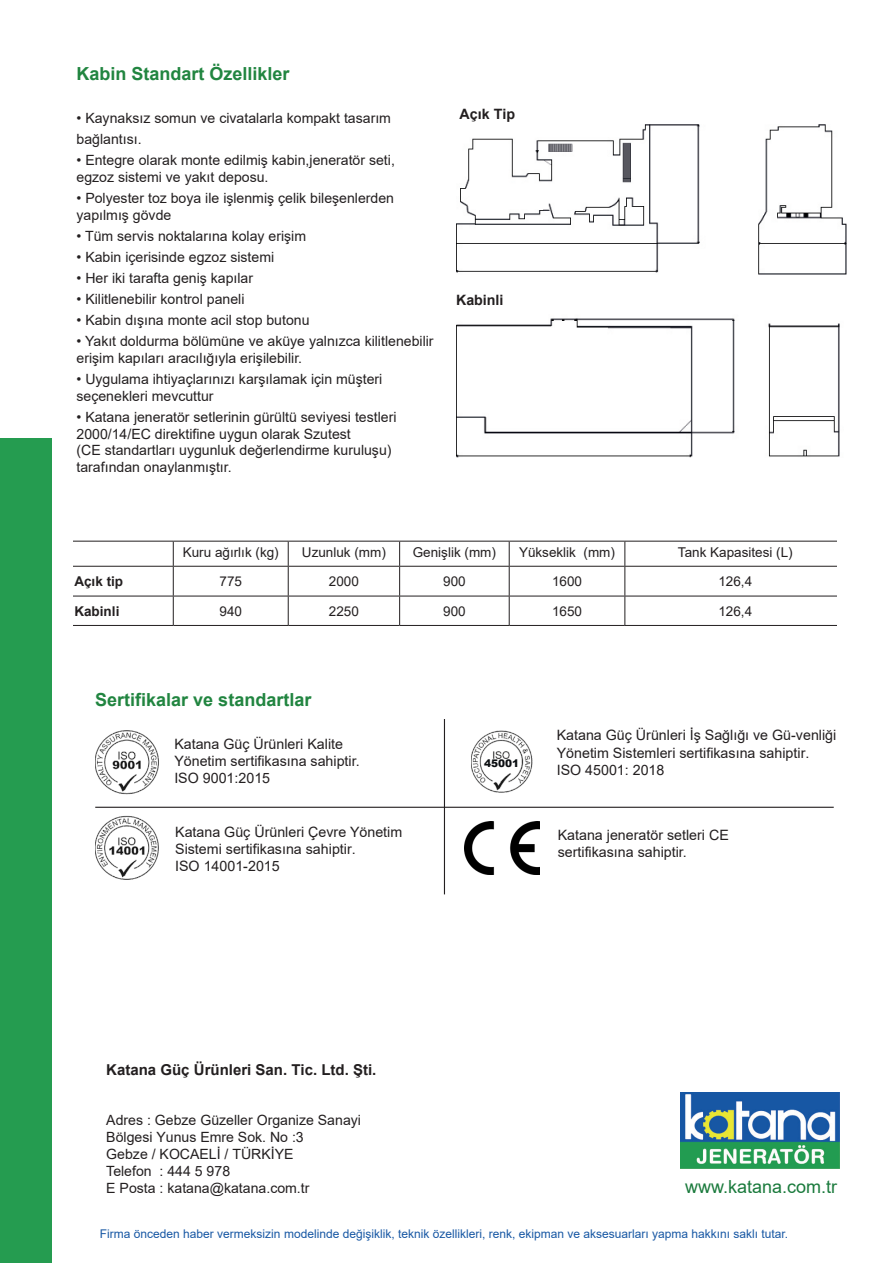
<style>
.page{position:relative;width:893px;height:1263px;background:#fff}
.page>*{position:absolute;margin:0;border:0;box-sizing:border-box;transform-origin:0 0}
.t1{font:700 18px "Arial";color:#218540}
.t2{font:18px "Arial";color:#1a7a3c}
.t3{font:700 15px "Arial";color:#231f20}
.t4{font:14.25px/17.1px "Arial";color:#231f20}
.t5{font:700 14.25px "Arial";color:#231f20}
.t6{font:14.1px/17px "Arial";color:#231f20}
.t7{font:13.5px "Arial";color:#231f20}
.t8{font:700 13.5px "Arial";color:#231f20}
.t9{font:12px "Arial";color:#1858a4}
.t10{font:900 10.5px "Arial";color:#0b0e11}
</style>
<div class="page">
<div style="left:0;top:438px;width:51px;height:825px;background:#259c50"></div>
<hr style="left:625px;top:625px;width:221px;height:1px;background:#231f20">
<hr style="left:625px;top:541px;width:221px;height:1px;background:#231f20">
<hr style="left:68px;top:566px;width:105px;height:1px;background:#231f20">
<hr style="left:173px;top:566px;width:115px;height:1px;background:#231f20">
<hr style="left:288px;top:566px;width:112px;height:1px;background:#231f20">
<hr style="left:400px;top:566px;width:109px;height:1px;background:#231f20">
<hr style="left:509px;top:566px;width:116px;height:1px;background:#231f20">
<hr style="left:625px;top:566px;width:221px;height:1px;background:#231f20">
<hr style="left:68px;top:596px;width:105px;height:1px;background:#231f20">
<hr style="left:173px;top:596px;width:115px;height:1px;background:#231f20">
<hr style="left:288px;top:596px;width:112px;height:1px;background:#231f20">
<hr style="left:400px;top:596px;width:109px;height:1px;background:#231f20">
<hr style="left:509px;top:596px;width:116px;height:1px;background:#231f20">
<hr style="left:625px;top:596px;width:221px;height:1px;background:#231f20">
<hr style="left:68px;top:541px;width:105px;height:1px;background:#231f20">
<hr style="left:68px;top:625px;width:105px;height:1px;background:#231f20">
<hr style="left:288px;top:541px;width:112px;height:1px;background:#231f20">
<hr style="left:288px;top:625px;width:112px;height:1px;background:#231f20">
<hr style="left:173px;top:541px;width:115px;height:1px;background:#231f20">
<svg style="left:173px;top:541px;width:1px;height:84px"></svg>
<svg style="left:288px;top:541px;width:1px;height:84px"></svg>
<hr style="left:173px;top:625px;width:115px;height:1px;background:#231f20">
<hr style="left:400px;top:541px;width:109px;height:1px;background:#231f20">
<svg style="left:399px;top:541px;width:1px;height:84px"></svg>
<hr style="left:400px;top:625px;width:109px;height:1px;background:#231f20">
<hr style="left:509px;top:541px;width:116px;height:1px;background:#231f20">
<svg style="left:509px;top:541px;width:1px;height:84px"></svg>
<svg style="left:624px;top:541px;width:1px;height:84px"></svg>
<hr style="left:509px;top:625px;width:116px;height:1px;background:#231f20">
<div style="left:58px;top:524px;width:14px;height:127px;background:#fff"></div>
<div style="left:838px;top:508px;width:14px;height:128px;background:#fff"></div>
<img style="left:680px;top:1092px;width:159px;height:76px">
<img style="left:456px;top:124px;width:390px;height:334px">
<img style="left:95px;top:816px;width:64px;height:64px">
<img style="left:95px;top:730px;width:64px;height:64px">
<hr style="left:95px;top:807px;width:739px;height:1px;background:#231f20">
<hr style="left:444px;top:719px;width:1px;height:175px;background:#231f20">
<img style="left:465px;top:821px;width:74px;height:53px">
<img style="left:471px;top:731px;width:61px;height:62px">
<p class="t1" style="left:77px;top:61px;width:215px">Kabin Standart Özellikler</p>
<p class="t6" style="left:77px;top:109px;width:316px">• Kaynaksız somun ve civatalarla kompakt tasarım</p>
<p class="t6" style="left:77px;top:130px;width:67px">bağlantısı.</p>
<p class="t6" style="left:77px;top:151px;width:320px">• Entegre olarak monte edilmiş kabin,jeneratör seti,</p>
<p class="t6" style="left:77px;top:168px;width:193px">egzoz sistemi ve yakıt deposu.</p>
<p class="t6" style="left:77px;top:189px;width:319px">• Polyester toz boya ile işlenmiş çelik bileşenlerden</p>
<p class="t6" style="left:77px;top:206px;width:96px">yapılmış gövde</p>
<p class="t6" style="left:77px;top:227px;width:231px">• Tüm servis noktalarına kolay erişim</p>
<p class="t6" style="left:77px;top:248px;width:199px">• Kabin içerisinde egzoz sistemi</p>
<p class="t6" style="left:77px;top:269px;width:178px">• Her iki tarafta geniş kapılar</p>
<p class="t6" style="left:77px;top:290px;width:169px">• Kilitlenebilir kontrol paneli</p>
<p class="t6" style="left:77px;top:311px;width:235px">• Kabin dışına monte acil stop butonu</p>
<p class="t6" style="left:77px;top:332px;width:359px">• Yakıt doldurma bölümüne ve aküye yalnızca kilitlenebilir erişim kapıları aracılığıyla erişilebilir.</p>
<p class="t6" style="left:77px;top:370px;width:307px">• Uygulama ihtiyaçlarınızı karşılamak için müşteri</p>
<p class="t6" style="left:77px;top:387px;width:139px">seçenekleri mevcuttur</p>
<p class="t6" style="left:77px;top:408px;width:321px">• Katana jeneratör setlerinin gürültü seviyesi testleri<br>2000/14/EC direktifine uygun olarak Szutest</p>
<p class="t6" style="left:77px;top:442px;width:317px">(CE standartları uygunluk değerlendirme kuruluşu)</p>
<p class="t6" style="left:77px;top:459px;width:157px">tarafından onaylanmıştır.</p>
<p class="t5" style="left:460px;top:104px;width:57px">Açık Tip</p>
<p class="t5" style="left:456px;top:290px;width:49px">Kabinli</p>
<p class="t7" style="left:183px;top:543px;width:98px">Kuru ağırlık (kg)</p>
<p class="t7" style="left:302px;top:543px;width:85px">Uzunluk (mm)</p>
<p class="t7" style="left:413px;top:543px;width:85px">Genişlik (mm)</p>
<p class="t7" style="left:519px;top:543px;width:97px">Yükseklik (mm)</p>
<p class="t7" style="left:678px;top:543px;width:116px">Tank Kapasitesi (L)</p>
<p class="t8" style="left:74px;top:572px;width:50px">Açık tip</p>
<p class="t7" style="left:219px;top:572px;width:24px">775</p>
<p class="t7" style="left:329px;top:572px;width:32px">2000</p>
<p class="t7" style="left:443px;top:572px;width:24px">900</p>
<p class="t7" style="left:552px;top:572px;width:32px">1600</p>
<p class="t7" style="left:718px;top:572px;width:35px">126,4</p>
<p class="t8" style="left:74px;top:601px;width:47px">Kabinli</p>
<p class="t7" style="left:219px;top:602px;width:24px">940</p>
<p class="t7" style="left:329px;top:602px;width:32px">2250</p>
<p class="t7" style="left:443px;top:602px;width:24px">900</p>
<p class="t7" style="left:552px;top:602px;width:32px">1650</p>
<p class="t7" style="left:718px;top:602px;width:35px">126,4</p>
<p class="t1" style="left:95px;top:687px;width:218px">Sertifikalar ve standartlar</p>
<p class="t4" style="left:174px;top:735px;width:170px">Katana Güç Ürünleri Kalite</p>
<p class="t4" style="left:174px;top:753px;width:187px">Yönetim sertifikasına sahiptir.</p>
<p class="t4" style="left:174px;top:770px;width:97px">ISO 9001:2015</p>
<p class="t4" style="left:175px;top:823px;width:229px">Katana Güç Ürünleri Çevre Yönetim<br>Sistemi sertifikasına sahiptir.<br>ISO 14001-2015</p>
<p class="t3" style="left:106px;top:1059px;width:272px">Katana Güç Ürünleri San. Tic. Ltd. Şti.</p>
<p class="t6" style="left:106px;top:1112px;width:256px">Adres : Gebze Güzeller Organize Sanayi<br>Bölgesi Yunus Emre Sok. No :3<br>Gebze / KOCAELİ / TÜRKİYE<br>Telefon : 444 5 978<br>E Posta : katana@katana.com.tr</p>
<p class="t10" style="left:484px;top:756px;width:37px">45001</p>
<p class="t4" style="left:557px;top:727px;width:281px">Katana Güç Ürünleri İş Sağlığı ve Gü-venliği<br>Yönetim Sistemleri sertifikasına sahiptir.<br>ISO 45001: 2018</p>
<p class="t4" style="left:558px;top:826px;width:173px">Katana jeneratör setleri CE</p>
<p class="t4" style="left:558px;top:844px;width:131px">sertifikasına sahiptir.</p>
<p class="t2" style="left:685px;top:1175px;width:154px">www.katana.com.tr</p>
<p class="t9" style="left:100px;top:1225px;width:690px">Firma önceden haber vermeksizin modelinde değişiklik, teknik özellikleri, renk, ekipman ve aksesuarları yapma hakkını saklı tutar.</p>
</div>
